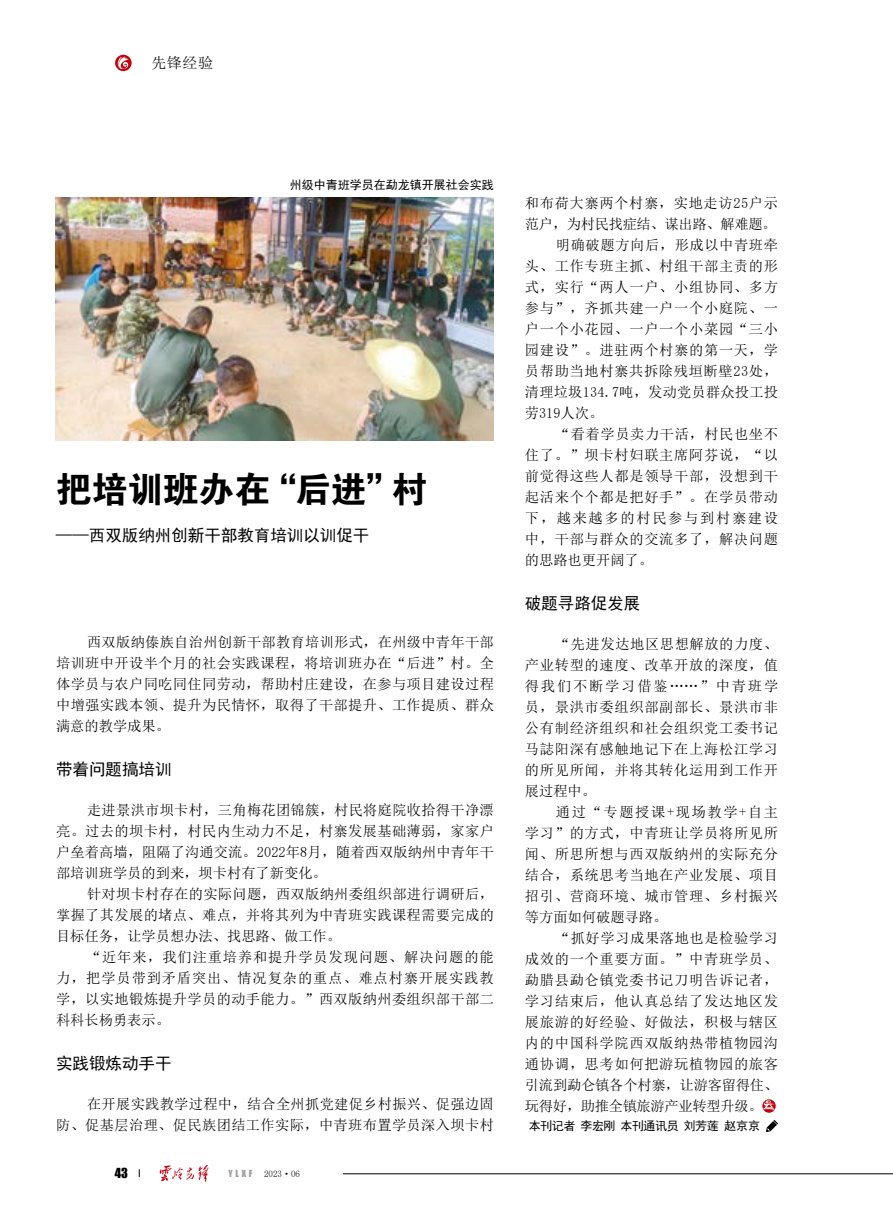
<style>
.page{position:relative;width:893px;height:1212px;background:#fff}
.page>*{position:absolute;margin:0;border:0;box-sizing:border-box;transform-origin:0 0}
.t1{font:36px "FZDHTK GBK1 0";letter-spacing:-.005em;color:#000}
.t2{font:16.5px "Sim Hei";color:#000}
.t3{font:15px "Sim Sun";color:#000}
.t4{font:14.25px/21px "Sim Sun";letter-spacing:.025em;color:#000;text-align:justify}
.t5{font:14.25px "Sim Sun";letter-spacing:.05em;color:#000}
.t6{font:14.25px "Sim Sun";letter-spacing:.045em;color:#000}
.t7{font:14.25px "Sim Sun";letter-spacing:-.02em;color:#000}
.t8{font:14.25px "Sim Sun";letter-spacing:.12em;color:#000}
.t9{font:14.25px "Sim Sun";color:#000}
.t10{font:12.75px "Impact";color:#000}
.t11{font:12px "Sim Hei";letter-spacing:-.04em;color:#000}
.t12{font:12px "Sim Hei";color:#000}
.t13{font:9px "Sim Sun";color:#000}
.t14{font:9px "Impact";color:#9fa0a0}
</style>
<div class="page">
<svg style="left:159px;top:1164px;width:49px;height:18px"></svg>
<svg style="left:115px;top:55px;width:17px;height:16px"></svg>
<svg style="left:116px;top:57px;width:13px;height:14px"></svg>
<hr style="left:343px;top:1173px;width:550px;height:1px;background:#000">
<svg style="left:762px;top:1099px;width:14px;height:14px"></svg>
<svg style="left:763px;top:1100px;width:12px;height:10px"></svg>
<svg style="left:766px;top:1120px;width:12px;height:12px"></svg>
<img style="left:56px;top:197px;width:438px;height:243px">
<p class="t3" style="left:151px;top:55px;width:63px">先锋经验</p>
<p class="t12" style="left:290px;top:179px;width:205px">州级中青班学员在勐龙镇开展社会实践</p>
<h1 class="t1" style="left:56px;top:470px;width:373px">把培训班办在“后进”村</h1>
<p class="t2" style="left:56px;top:526px;width:315px">——西双版纳州创新干部教育培训以训促干</p>
<p class="t4" style="left:56px;top:631px;width:439px;text-indent:31px">西双版纳傣族自治州创新干部教育培训形式，在州级中青年干部培训班中开设半个月的社会实践课程，将培训班办在“后进”村。全体学员与农户同吃同住同劳动，帮助村庄建设，在参与项目建设过程中增强实践本领、提升为民情怀，取得了干部提升、工作提质、群众满意的教学成果。</p>
<p class="t2" style="left:56px;top:760px;width:117px">带着问题搞培训</p>
<p class="t4" style="left:56px;top:799px;width:439px;text-indent:31px">走进景洪市坝卡村，三角梅花团锦簇，村民将庭院收拾得干净漂亮。过去的坝卡村，村民内生动力不足，村寨发展基础薄弱，家家户户垒着高墙，阻隔了沟通交流。2022年8月，随着西双版纳州中青年干部培训班学员的到来，坝卡村有了新变化。</p>
<p class="t4" style="left:56px;top:883px;width:439px;text-indent:31px">针对坝卡村存在的实际问题，西双版纳州委组织部进行调研后，掌握了其发展的堵点、难点，并将其列为中青班实践课程需要完成的目标任务，让学员想办法、找思路、做工作。</p>
<p class="t4" style="left:56px;top:946px;width:439px;text-indent:31px">“近年来，我们注重培养和提升学员发现问题、解决问题的能力，把学员带到矛盾突出、情况复杂的重点、难点村寨开展实践教学，以实地锻炼提升学员的动手能力。”西双版纳州委组织部干部二科科长杨勇表示。</p>
<p class="t2" style="left:56px;top:1054px;width:117px">实践锻炼动手干</p>
<p class="t4" style="left:56px;top:1093px;width:439px;text-align:right">在开展实践教学过程中，结合全州抓党建促乡村振兴、促强边固<br>防、促基层治理、促民族团结工作实际，中青班布置学员深入坝卡村</p>
<p class="t10" style="left:115px;top:1163px;width:15px">43</p>
<p class="t14" style="left:228px;top:1167px;width:25px">YLXF</p>
<p class="t13" style="left:264px;top:1169px;width:37px">2023·06</p>
<p class="t6" style="left:525px;top:196px;width:255px">和布荷大寨两个村寨，实地走访25户示</p>
<p class="t7" style="left:525px;top:217px;width:253px">范户，为村民找症结、谋出路、解难题。</p>
<p class="t4" style="left:556px;top:234px;width:224px">明确破题方向后，形成以中青班牵</p>
<p class="t5" style="left:525px;top:259px;width:255px">头、工作专班主抓、村组干部主责的形</p>
<p class="t5" style="left:525px;top:280px;width:255px">式，实行“两人一户、小组协同、多方</p>
<p class="t5" style="left:525px;top:301px;width:255px">参与”，齐抓共建一户一个小庭院、一</p>
<p class="t5" style="left:525px;top:322px;width:255px">户一个小花园、一户一个小菜园“三小</p>
<p class="t5" style="left:525px;top:343px;width:255px">园建设”。进驻两个村寨的第一天，学</p>
<p class="t6" style="left:525px;top:364px;width:255px">员帮助当地村寨共拆除残垣断壁23处，</p>
<p class="t4" style="left:525px;top:381px;width:255px">清理垃圾134.7吨，发动党员群众投工投</p>
<p class="t4" style="left:525px;top:402px;width:80px">劳319人次。</p>
<p class="t4" style="left:556px;top:423px;width:224px">“看着学员卖力干活，村民也坐不</p>
<p class="t5" style="left:525px;top:448px;width:255px">住了。”坝卡村妇联主席阿芬说，“以</p>
<p class="t5" style="left:525px;top:469px;width:255px">前觉得这些人都是领导干部，没想到干</p>
<p class="t5" style="left:525px;top:490px;width:255px">起活来个个都是把好手”。在学员带动</p>
<p class="t8" style="left:525px;top:511px;width:255px">下，越来越多的村民参与到村寨建设</p>
<p class="t5" style="left:525px;top:532px;width:255px">中，干部与群众的交流多了，解决问题</p>
<p class="t9" style="left:525px;top:553px;width:130px">的思路也更开阔了。</p>
<p class="t2" style="left:525px;top:595px;width:117px">破题寻路促发展</p>
<p class="t4" style="left:525px;top:633px;width:255px;text-indent:31px">“先进发达地区思想解放的力度、产业转型的速度、改革开放的深度，值得我们不断学习借鉴……”中青班学员，景洪市委组织部副部长、景洪市非公有制经济组织和社会组织党工委书记马誌阳深有感触地记下在上海松江学习的所见所闻，并将其转化运用到工作开展过程中。</p>
<p class="t4" style="left:525px;top:801px;width:255px;text-indent:31px">通过“专题授课+现场教学+自主学习”的方式，中青班让学员将所见所闻、所思所想与西双版纳州的实际充分结合，系统思考当地在产业发展、项目招引、营商环境、城市管理、乡村振兴等方面如何破题寻路。</p>
<p class="t4" style="left:525px;top:927px;width:255px;text-indent:31px">“抓好学习成果落地也是检验学习成效的一个重要方面。”中青班学员、勐腊县勐仑镇党委书记刀明告诉记者，学习结束后，他认真总结了发达地区发展旅游的好经验、好做法，积极与辖区内的中国科学院西双版纳热带植物园沟通协调，思考如何把游玩植物园的旅客引流到勐仑镇各个村寨，让游客留得住、玩得好，助推全镇旅游产业转型升级。</p>
<p class="t11" style="left:529px;top:1120px;width:233px">本刊记者 李宏刚 本刊通讯员 刘芳莲 赵京京</p>
</div>
